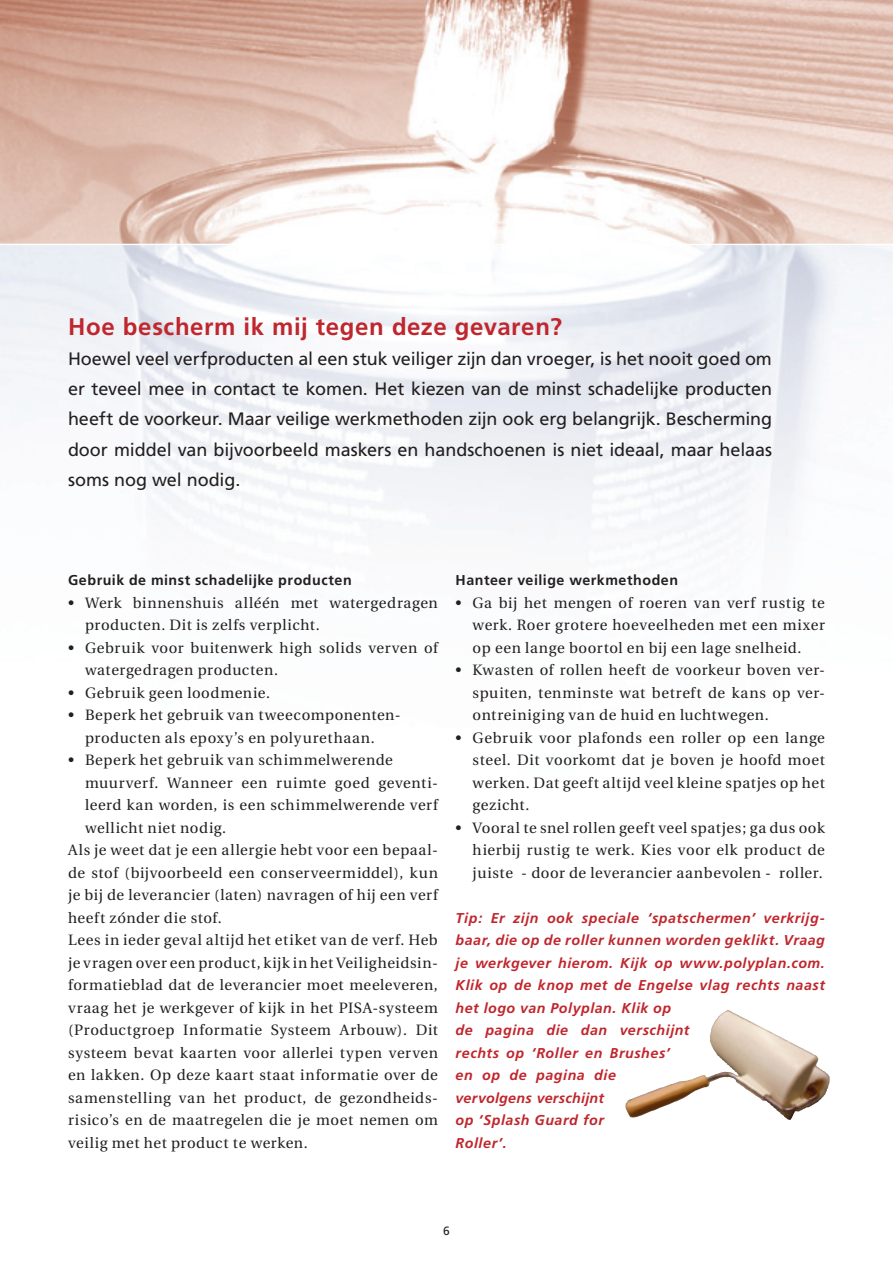
<style>
.page{position:relative;width:893px;height:1263px;background:#fff}
.page>*{position:absolute;margin:0;border:0;box-sizing:border-box;transform-origin:0 0}
.t1{font:700 24px "Frutiger";letter-spacing:.025em;color:#c0262d}
.t2{font:18px/30px "Frutiger";letter-spacing:-.005em;color:#231f20;text-align:justify}
.t3{font:15px/22.5px "Utopia";letter-spacing:.04em;color:#231f20;text-align:justify}
.t4{font:italic 700 14.25px/22.5px "Frutiger";letter-spacing:.04em;color:#c0262d}
.t5{font:700 14.25px "Frutiger";letter-spacing:.035em;color:#231f20}
.t6{font:12px "Frutiger";color:#231f20}
</style>
<div class="page">
<img style="left:0;top:0;width:893px;height:1050px">
<hr style="left:0;top:244px;width:893px;height:1px;background:#fff">
<img style="left:625px;top:1055px;width:113px;height:63px">
<h1 class="t1" style="left:68px;top:313px;width:496px">Hoe bescherm ik mij tegen deze gevaren?</h1>
<p class="t2" style="left:68px;top:344px;width:706px">Hoewel veel verfproducten al een stuk veiliger zijn dan vroeger, is het nooit goed om er teveel mee in contact te komen. Het kiezen van de minst schadelijke producten heeft de voorkeur. Maar veilige werkmethoden zijn ook erg belangrijk. Bescherming door middel van bijvoorbeeld maskers en handschoenen is niet ideaal, maar helaas soms nog wel nodig.</p>
<p class="t5" style="left:68px;top:572px;width:285px">Gebruik de minst schadelijke producten</p>
<p class="t3" style="left:85px;top:592px;width:354px;text-indent:-17px">• Werk binnenshuis alléén met watergedragen producten. Dit is zelfs verplicht.</p>
<p class="t3" style="left:85px;top:637px;width:354px;text-indent:-17px">• Gebruik voor buitenwerk high solids verven of watergedragen producten.</p>
<p class="t3" style="left:68px;top:682px;width:204px">• Gebruik geen loodmenie.</p>
<p class="t3" style="left:68px;top:704px;width:334px;text-align:center">• Beperk het gebruik van tweecomponenten&shy;producten als epoxy’s en polyurethaan.</p>
<p class="t3" style="left:68px;top:749px;width:326px">• Beperk het gebruik van schimmelwerende</p>
<p class="t3" style="left:85px;top:772px;width:354px">muurverf. Wanneer een ruimte goed geventi-</p>
<p class="t3" style="left:85px;top:794px;width:354px">leerd kan worden, is een schimmelwerende verf</p>
<p class="t3" style="left:85px;top:817px;width:143px">wellicht niet nodig.</p>
<p class="t3" style="left:68px;top:839px;width:371px">Als je weet dat je een allergie hebt voor een bepaal-</p>
<p class="t3" style="left:68px;top:862px;width:371px">de stof (bijvoorbeeld een conserveermiddel), kun</p>
<p class="t3" style="left:68px;top:884px;width:371px">je bij de leverancier (laten) navragen of hij een verf</p>
<p class="t3" style="left:68px;top:907px;width:155px">heeft zónder die stof.</p>
<p class="t3" style="left:68px;top:929px;width:371px">Lees in ieder geval altijd het etiket van de verf. Heb</p>
<p class="t3" style="left:68px;top:952px;width:371px">je vragen over een product, kijk in het Veiligheidsin-</p>
<p class="t3" style="left:68px;top:974px;width:371px">formatieblad dat de leverancier moet meeleveren,</p>
<p class="t3" style="left:68px;top:997px;width:371px">vraag het je werkgever of kijk in het PISA-systeem</p>
<p class="t3" style="left:68px;top:1019px;width:371px">(Productgroep Informatie Systeem Arbouw). Dit</p>
<p class="t3" style="left:68px;top:1042px;width:371px">systeem bevat kaarten voor allerlei typen verven</p>
<p class="t3" style="left:68px;top:1064px;width:371px">en lakken. Op deze kaart staat informatie over de</p>
<p class="t3" style="left:68px;top:1087px;width:371px">samenstelling van het product, de gezondheids-</p>
<p class="t3" style="left:68px;top:1109px;width:371px">risico’s en de maatregelen die je moet nemen om</p>
<p class="t3" style="left:68px;top:1132px;width:241px">veilig met het product te werken.</p>
<p class="t5" style="left:456px;top:572px;width:224px">Hanteer veilige werkmethoden</p>
<p class="t3" style="left:473px;top:592px;width:354px;text-indent:-17px">• Ga bij het mengen of roeren van verf rustig te werk. Roer grotere hoeveelheden met een mixer op een lange boortol en bij een lage snelheid.</p>
<p class="t3" style="left:473px;top:659px;width:354px;text-indent:-17px">• Kwasten of rollen heeft de voorkeur boven ver&shy;spuiten, tenminste wat betreft de kans op ver&shy;ontreiniging van de huid en luchtwegen.</p>
<p class="t3" style="left:473px;top:727px;width:354px;text-indent:-17px">• Gebruik voor plafonds een roller op een lange steel. Dit voorkomt dat je boven je hoofd moet werken. Dat geeft altijd veel kleine spatjes op het gezicht.</p>
<p class="t3" style="left:473px;top:817px;width:354px;text-indent:-17px">• Vooral te snel rollen geeft veel spatjes; ga dus ook hierbij rustig te werk. Kies voor elk product de juiste - door de leverancier aanbevolen - roller.</p>
<p class="t4" style="left:456px;top:906px;width:371px">Tip: Er zijn ook speciale ‘spatschermen’ verkrijg&shy;baar, die op de roller kunnen worden geklikt. Vraag je werkgever hierom. Kijk op www.polyplan.com.<br>Klik op de knop met de Engelse vlag rechts naast het logo van Polyplan. Klik op<br>de pagina die dan verschijnt<br>rechts op ‘Roller en Brushes’<br>en op de pagina die<br>vervolgens verschijnt<br>op ‘Splash Guard for<br>Roller’.</p>
<p class="t6" style="left:443px;top:1224px;width:8px">6</p>
</div>
